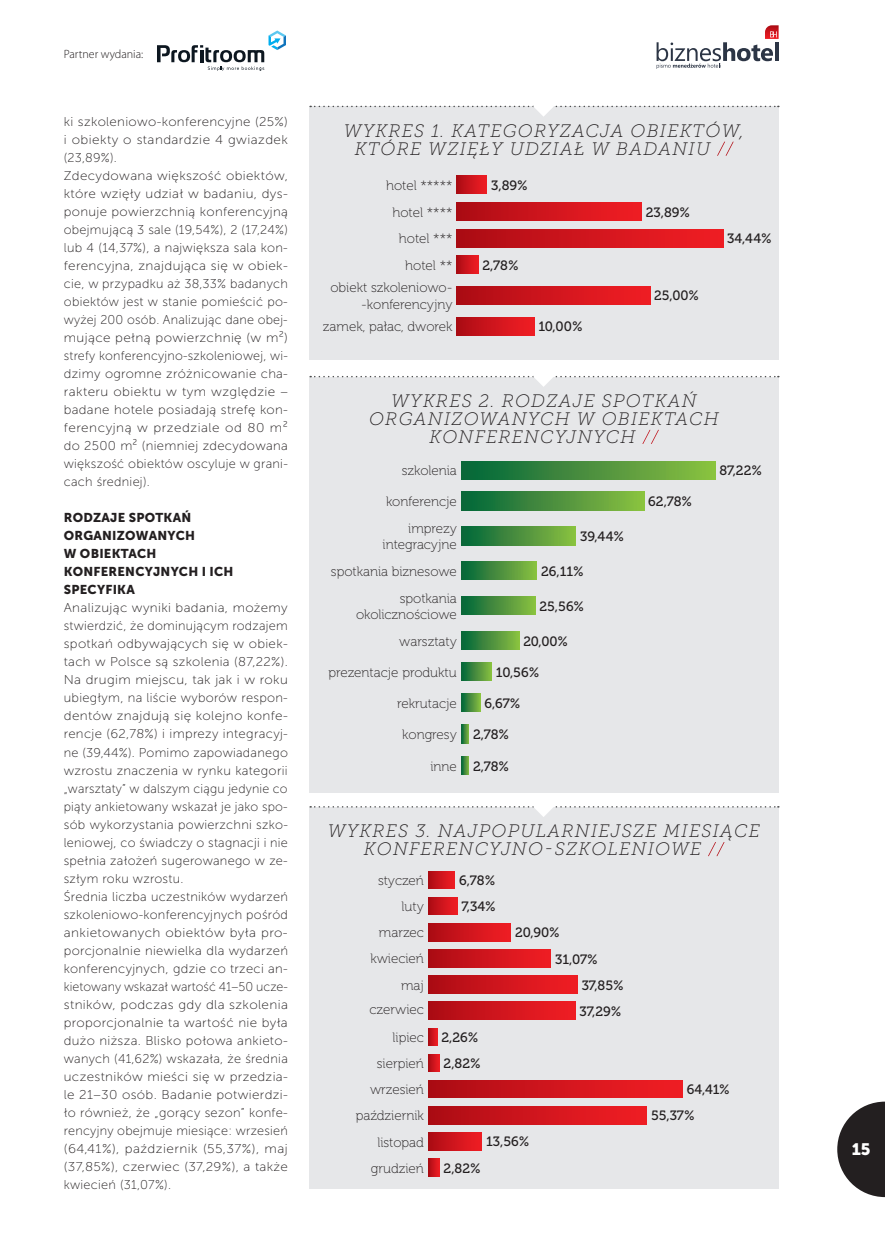
<style>
.page{position:relative;width:885px;height:1251px;background:#fff}
.page>*{position:absolute;margin:0;border:0;box-sizing:border-box;transform-origin:0 0}
.t1{font:italic 18px/18px "Museo Slab 100";letter-spacing:.07em;color:#231f20;text-align:center}
.t2{font:16.5px "Museo Sans 900";color:#fff}
.t3{font:13.5px/26.1px "Museo 100";color:#231f20;text-align:right}
.t4{font:13.5px/26.1px "Museo 500";letter-spacing:-.005em;color:#231f20}
.t5{font:12.75px/18px "Museo Sans 100";letter-spacing:.02em;color:#231f20;scale:1.05 1}
.t6{font:12.75px/18px "Museo Sans 100";letter-spacing:.02em;color:#231f20;scale:1.04 1}
.t7{font:12.75px/18px "Museo Sans 900";letter-spacing:.02em;color:#231f20}
.t8{font:300 12px "Myriad Pro";color:#231f20}
.s1{color:#fff}
.s2{font-family:"Museo 500"}
.s3{font-family:"Museo 100"}
</style>
<div class="page">
<svg style="left:157px;top:30px;width:129px;height:41px"></svg>
<div style="left:309px;top:106px;width:469px;height:254px;background:#e6e7e9"></div>
<svg style="left:310px;top:105px;width:468px;height:12px"></svg>
<div style="left:457px;top:317px;width:77px;height:18px;background:linear-gradient(to right,#ad0c15,#f21e25)"></div>
<div style="left:457px;top:286px;width:193px;height:18px;background:linear-gradient(to right,#ad0c14,#f31e25)"></div>
<svg style="left:457px;top:255px;width:21px;height:18px"></svg>
<div style="left:457px;top:229px;width:266px;height:18px;background:linear-gradient(to right,#ad0c14,#f31e25)"></div>
<div style="left:457px;top:202px;width:184px;height:18px;background:linear-gradient(to right,#ad0c15,#f21e25)"></div>
<div style="left:457px;top:176px;width:30px;height:18px;background:linear-gradient(to right,#ad0c15,#ef1d24)"></div>
<div style="left:309px;top:376px;width:469px;height:416px;background:#e6e7e9"></div>
<svg style="left:310px;top:375px;width:468px;height:12px"></svg>
<svg style="left:461px;top:756px;width:8px;height:18px"></svg>
<svg style="left:461px;top:724px;width:8px;height:19px"></svg>
<div style="left:461px;top:562px;width:76px;height:18px;background:linear-gradient(to right,#03633a,#8abd41)"></div>
<div style="left:461px;top:596px;width:74px;height:18px;background:linear-gradient(to right,#03633a,#8abc41)"></div>
<div style="left:461px;top:662px;width:30px;height:18px;background:linear-gradient(to right,#01633b,#83b641)"></div>
<svg style="left:461px;top:693px;width:19px;height:18px"></svg>
<div style="left:461px;top:527px;width:114px;height:18px;background:linear-gradient(to right,#03633a,#8bbd41)"></div>
<div style="left:461px;top:631px;width:58px;height:18px;background:linear-gradient(to right,#02633a,#89bc41)"></div>
<div style="left:461px;top:491px;width:183px;height:19px;background:linear-gradient(to right,#03633a,#8dbf41)"></div>
<div style="left:461px;top:461px;width:254px;height:18px;background:linear-gradient(to right,#03633a,#8dbe41)"></div>
<div style="left:309px;top:806px;width:469px;height:382px;background:#e6e7e9"></div>
<svg style="left:310px;top:806px;width:468px;height:11px"></svg>
<svg style="left:428px;top:1158px;width:11px;height:18px"></svg>
<div style="left:428px;top:1132px;width:53px;height:17px;background:linear-gradient(to right,#ac0c14,#f11e25)"></div>
<div style="left:428px;top:1106px;width:218px;height:17px;background:linear-gradient(to right,#ac0c14,#f21e25)"></div>
<div style="left:428px;top:1080px;width:254px;height:17px;background:linear-gradient(to right,#ac0c14,#f31e25)"></div>
<svg style="left:428px;top:1054px;width:11px;height:17px"></svg>
<svg style="left:428px;top:1028px;width:9px;height:17px"></svg>
<div style="left:428px;top:1001px;width:147px;height:18px;background:linear-gradient(to right,#ac0c14,#f31e25)"></div>
<div style="left:428px;top:975px;width:149px;height:18px;background:linear-gradient(to right,#ac0c14,#f31e25)"></div>
<div style="left:428px;top:949px;width:122px;height:18px;background:linear-gradient(to right,#ac0c14,#f21e25)"></div>
<div style="left:428px;top:923px;width:82px;height:17px;background:linear-gradient(to right,#ac0c15,#f11e24)"></div>
<svg style="left:428px;top:897px;width:29px;height:17px"></svg>
<svg style="left:428px;top:871px;width:27px;height:17px"></svg>
<svg style="left:656px;top:25px;width:122px;height:44px"></svg>
<svg style="left:837px;top:1101px;width:47px;height:95px"></svg>
<p class="t8" style="left:64px;top:46px;width:81px">Partner wydania:</p>
<p class="t6" style="left:64px;top:113px;width:217px">ki szkoleniowo-konferencyjne (25%) i obiekty o standardzie 4 gwiazdek (23,89%).<br>Zdecydowana większość obiektów, które wzięły udział w badaniu, dys&shy;ponuje powierzchnią konferencyjną obejmującą 3 sale (19,54%), 2 (17,24%) lub 4 (14,37%), a największa sala kon&shy;ferencyjna, znajdująca się w obiek&shy;cie, w przypadku aż 38,33% badanych obiektów jest w stanie pomieścić po&shy;wyżej 200 osób. Analizując dane obej&shy;mujące pełną powierzchnię (w m²) strefy konferencyjno-szkoleniowej, wi&shy;dzimy ogromne zróżnicowanie cha&shy;rakteru obiektu w tym względzie – badane hotele posiadają strefę kon&shy;ferencyjną w przedziale od 80 m² do 2500 m² (niemniej zdecydowana większość obiektów oscyluje w grani&shy;cach średniej).</p>
<p class="t7" style="left:64px;top:508px;width:171px">RODZAJE SPOTKAŃ<br>ORGANIZOWANYCH<br>W OBIEKTACH<br>KONFERENCYJNYCH I ICH<br>SPECYFIKA</p>
<p class="t5" style="left:64px;top:599px;width:215px">Analizując wyniki badania, możemy stwierdzić, że dominującym rodzajem spotkań odbywających się w obiek&shy;tach w Polsce są szkolenia (87,22%).<br>Na drugim miejscu, tak jak i w roku ubiegłym, na liście wyborów respon&shy;dentów znajdują się kolejno konfe&shy;rencje (62,78%) i imprezy integracyj&shy;ne (39,44%). Pomimo zapowiadanego wzrostu znaczenia w rynku kategorii „warsztaty” w dalszym ciągu jedynie co piąty ankietowany wskazał je jako spo&shy;sób wykorzystania powierzchni szko&shy;leniowej, co świadczy o stagnacji i nie spełnia założeń sugerowanego w ze&shy;szłym roku wzrostu.<br>Średnia liczba uczestników wydarzeń szkoleniowo-konferencyjnych pośród ankietowanych obiektów była pro&shy;porcjonalnie niewielka dla wydarzeń konferencyjnych, gdzie co trzeci an&shy;kietowany wskazał wartość 41–50 ucze&shy;stników, podczas gdy dla szkolenia proporcjonalnie ta wartość nie była dużo niższa. Blisko połowa ankieto&shy;wanych (41,62%) wskazała, że średnia uczestników mieści się w przedzia&shy;le 21–30 osób. Badanie potwierdzi&shy;ło również, że „gorący sezon” konfe&shy;rencyjny obejmuje miesiące: wrzesień (64,41%), październik (55,37%), maj (37,85%), czerwiec (37,29%), a także kwiecień (31,07%).</p>
<h1 class="t1" style="left:343px;top:122px;width:402px">WYKRES 1. KATEGORYZACJA OBIEKTÓW,<br>KTÓRE WZIĘŁY UDZIAŁ W BADANIU <span class="s1">//</span></h1>
<p class="t3" style="left:386px;top:173px;width:68px">hotel *****</p>
<p class="t4" style="left:491px;top:172px;width:38px">3,89%</p>
<p class="t3" style="left:392px;top:199px;width:62px">hotel ****</p>
<p class="t4" style="left:645px;top:200px;width:46px">23,89%</p>
<p class="t3" style="left:399px;top:226px;width:55px">hotel ***</p>
<p class="t4" style="left:727px;top:225px;width:46px">34,44%</p>
<p class="t3" style="left:405px;top:252px;width:49px">hotel **</p>
<p class="t4" style="left:482px;top:252px;width:38px">2,78%</p>
<p class="t3" style="left:330px;top:280px;width:123px;line-height:16.2px">obiekt szkoleniowo--konferencyjny</p>
<p class="t4" style="left:654px;top:283px;width:46px">25,00%</p>
<p class="t3" style="left:323px;top:314px;width:131px">zamek, pałac, dworek</p>
<p class="t4" style="left:538px;top:313px;width:46px">10,00%</p>
<h1 class="t1" style="left:369px;top:392px;width:351px">WYKRES 2. RODZAJE SPOTKAŃ<br>ORGANIZOWANYCH W OBIEKTACH<br>KONFERENCYJNYCH <span class="s1">//</span></h1>
<p class="t3" style="left:401px;top:457px;width:57px">szkolenia</p>
<p class="t4" style="left:719px;top:457px;width:44px">87,22%</p>
<p class="t3" style="left:386px;top:488px;width:72px">konferencje</p>
<p class="t4" style="left:648px;top:488px;width:45px">62,78%</p>
<p class="t3" style="left:382px;top:520px;width:76px;line-height:16.2px">imprezy integracyjne</p>
<p class="t4" style="left:580px;top:523px;width:45px">39,44%</p>
<p class="t3" style="left:331px;top:558px;width:127px">spotkania biznesowe</p>
<p class="t4" style="left:541px;top:558px;width:44px">26,11%</p>
<p class="t3" style="left:356px;top:590px;width:102px;line-height:16.2px">spotkania okolicznościowe</p>
<p class="t4" style="left:539px;top:593px;width:46px">25,56%</p>
<p class="t3" style="left:399px;top:628px;width:59px">warsztaty</p>
<p class="t4" style="left:523px;top:628px;width:46px">20,00%</p>
<p class="t3" style="left:328px;top:659px;width:130px">prezentacje produktu</p>
<p class="t4" style="left:495px;top:659px;width:45px">10,56%</p>
<p class="t3" style="left:397px;top:690px;width:61px">rekrutacje</p>
<p class="t4" style="left:484px;top:690px;width:37px">6,67%</p>
<p class="t3" style="left:402px;top:721px;width:108px">kongresy <span class="s2">2,78%</span></p>
<p class="t4" style="left:430px;top:753px;width:80px"><span class="s3">inne</span> 2,78%</p>
<h1 class="t1" style="left:328px;top:822px;width:434px">WYKRES 3. NAJPOPULARNIEJSZE MIESIĄCE<br>KONFERENCYJNO-SZKOLENIOWE <span class="s1">//</span></h1>
<p class="t3" style="left:370px;top:867px;width:55px">styczeń luty marzec kwiecień maj</p>
<p class="t3" style="left:369px;top:994px;width:56px;line-height:28.3px">czerwiec lipiec</p>
<p class="t3" style="left:356px;top:1050px;width:70px">sierpień wrzesień październik listopad grudzień</p>
<p class="t4" style="left:459px;top:867px;width:38px">6,78%<br>7,34%</p>
<p class="t4" style="left:515px;top:919px;width:46px">20,90%</p>
<p class="t4" style="left:555px;top:945px;width:44px">31,07%</p>
<p class="t4" style="left:581px;top:971px;width:44px">37,85%</p>
<p class="t4" style="left:579px;top:998px;width:43px">37,29%</p>
<p class="t4" style="left:441px;top:1024px;width:41px">2,26%<br>2,82%</p>
<p class="t4" style="left:651px;top:1076px;width:80px;text-indent:36px">64,41%<br>55,37%</p>
<p class="t4" style="left:486px;top:1128px;width:45px">13,56%</p>
<p class="t4" style="left:443px;top:1154px;width:39px">2,82%</p>
<p class="t2" style="left:851px;top:1139px;width:20px">15</p>
</div>
